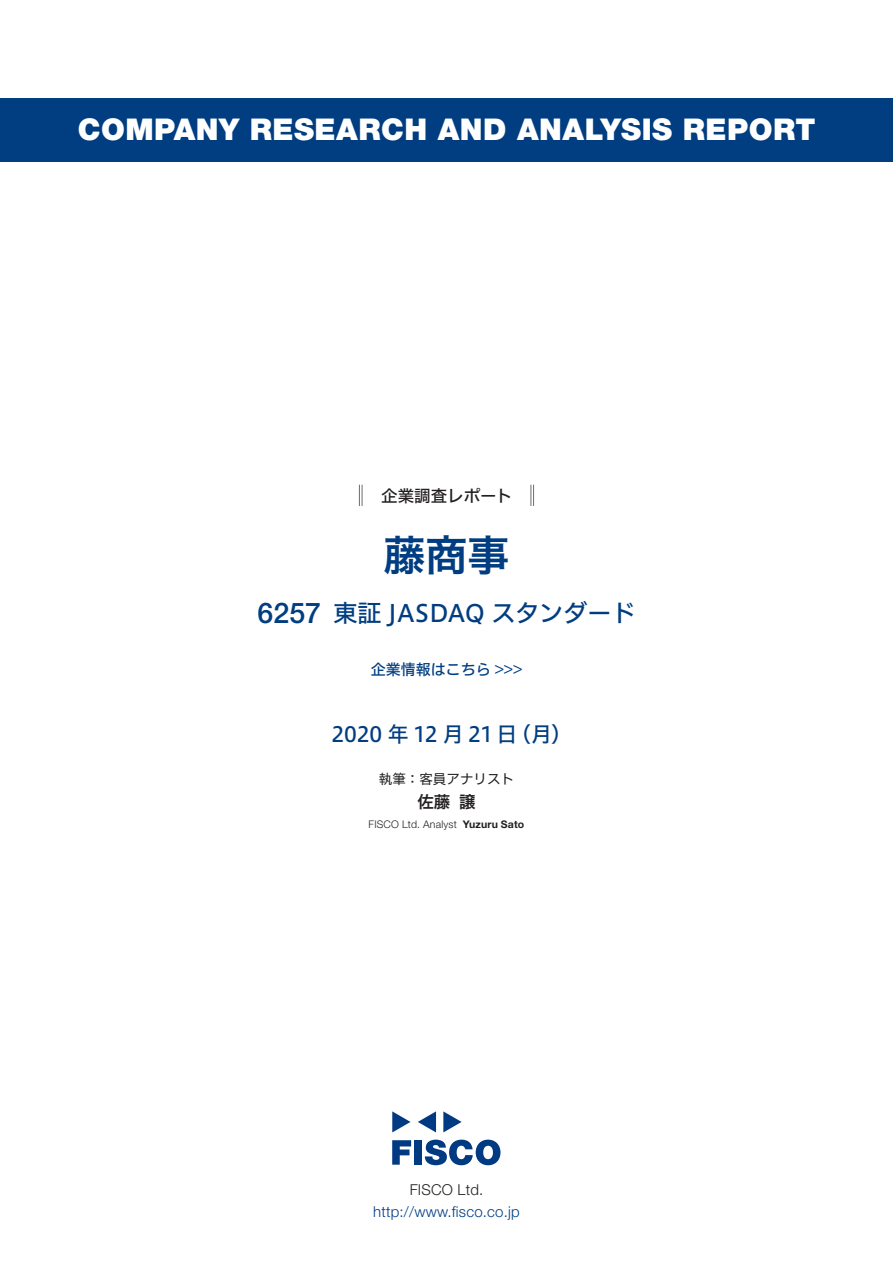
<style>
.page{position:relative;width:893px;height:1263px;background:#fff}
.page>*{position:absolute;margin:0;border:0;box-sizing:border-box;transform-origin:0 0}
.t1{font:42px "Hiragino UD Sans F Std N W6";color:#003d81}
.t2{font:900 30px "Helvetica Neue LT Std";letter-spacing:.015em;color:#fff}
.t3{font:500 28.5px "Helvetica Neue LT Std";color:#003d81}
.t4{font:24px "Hiragino UD Sans F Std N W5";color:#003d81}
.t5{font:21px "Hiragino UD Sans F Std N W5";letter-spacing:-.005em;color:#003d81}
.t6{font:16.5px "Hiragino UD Sans F Std N W5";color:#231f20}
.t7{font:16.5px "Hiragino UD Sans F Std N W6";color:#231f20}
.t8{font:300 15px "Helvetica Neue LT Std";letter-spacing:.015em;color:#003d81}
.t9{font:15px "Hiragino UD Sans F Std N W5";color:#003d81}
.t10{font:300 15px "Helvetica Neue LT Std";letter-spacing:.015em;color:#231f20}
.t11{font:13.5px "Hiragino UD Sans F Std N W4";color:#231f20}
.t12{font:300 10.5px "Helvetica Neue LT Std";letter-spacing:.015em;color:#231f20}
.t13{font:700 10.5px "Helvetica Neue LT Std";letter-spacing:.015em;color:#231f20}
</style>
<div class="page">
<svg style="left:392px;top:1140px;width:19px;height:25px"></svg>
<div style="left:414px;top:1140px;width:8px;height:25px;background:#003a83"></div>
<svg style="left:425px;top:1139px;width:75px;height:26px"></svg>
<svg style="left:392px;top:1111px;width:18px;height:21px"></svg>
<svg style="left:443px;top:1111px;width:19px;height:21px"></svg>
<svg style="left:418px;top:1111px;width:18px;height:21px"></svg>
<div style="left:0;top:98px;width:893px;height:64px;background:#003d81"></div>
<svg style="left:359px;top:485px;width:4px;height:21px"></svg>
<svg style="left:531px;top:485px;width:3px;height:21px"></svg>
<p class="t2" style="left:78px;top:112px;width:739px">COMPANY RESEARCH AND ANALYSIS REPORT</p>
<p class="t3" style="left:258px;top:596px;width:65px">6257</p>
<p class="t6" style="left:365px;top:483px;width:149px">　企業調査レポート</p>
<h1 class="t1" style="left:383px;top:523px;width:128px">藤商事</h1>
<p class="t4" style="left:333px;top:594px;width:303px">東証 JASDAQ スタンダード</p>
<p class="t9" style="left:371px;top:658px;width:153px">企業情報はこちら &lt;&lt;&lt;</p>
<p class="t5" style="left:331px;top:718px;width:188px">2020 年 12 月 21日</p>
<p class="t5" style="left:510px;top:718px;width:63px">（月(</p>
<p class="t11" style="left:379px;top:768px;width:137px">執筆：客員アナリスト</p>
<p class="t7" style="left:459px;top:789px;width:18px">譲</p>
<p class="t7" style="left:417px;top:789px;width:34px">佐藤</p>
<p class="t13" style="left:463px;top:818px;width:63px">Yuzuru Sato</p>
<p class="t12" style="left:369px;top:818px;width:90px">FISCO Ltd. Analyst</p>
<p class="t10" style="left:410px;top:1180px;width:75px">FISCO Ltd.</p>
<p class="t8" style="left:373px;top:1202px;width:148px">http://www.fisco.co j p.</p>
</div>
